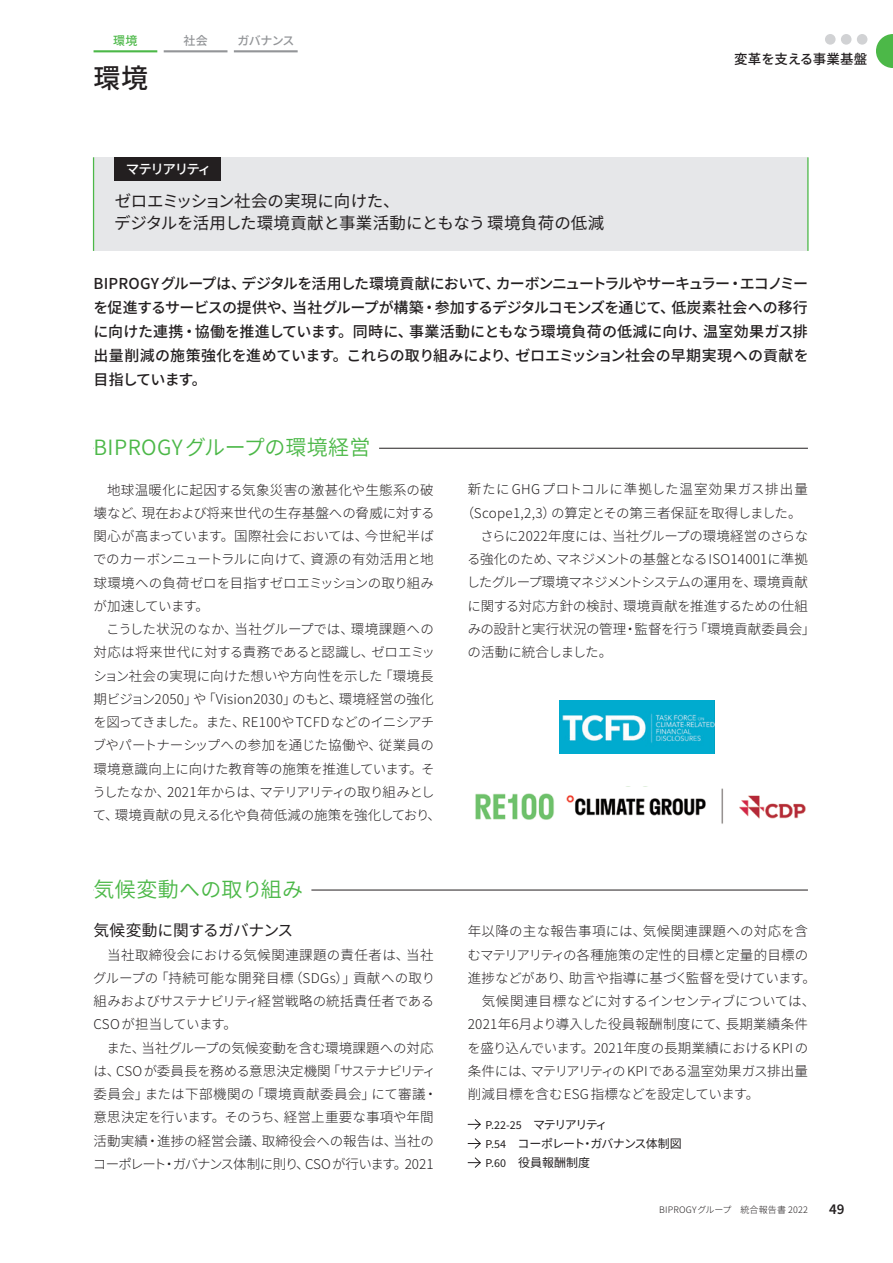
<style>
.page{position:relative;width:893px;height:1263px;background:#fff}
.page>*{position:absolute;margin:0;border:0;box-sizing:border-box;transform-origin:0 0}
.t1{font:500 27px "Noto Sans CJ Kjp";color:#231f20}
.t2{font:600 21px "Noto Sans CJ Kjp";letter-spacing:.02em;color:#4cb848}
.t3{font:16.5px/22.5px "Noto Sans CJ Kjp";letter-spacing:-.005em;color:#231f20}
.t4{font:15.75px "Noto Sans CJ Kjp";letter-spacing:-.03em;color:#231f20}
.t5{font:500 15px/24px "Noto Sans CJ Kjp";letter-spacing:-.025em;color:#231f20;text-align:justify}
.t6{font:600 15px "Source Sans Pro";color:#231f20}
.t7{font:300 13.5px/23.2px "Noto Sans CJ Kjp";color:#231f20}
.t8{font:300 13.5px "Noto Sans CJ Kjp";letter-spacing:-.045em;color:#231f20}
.t9{font:300 13.5px "Noto Sans CJ Kjp";letter-spacing:.055em;color:#231f20}
.t10{font:500 13.5px "Noto Sans CJ Kjp";letter-spacing:.01em;color:#231f20}
.t11{font:500 13.5px "Noto Sans CJ Kjp";letter-spacing:-.115em;color:#fff}
.t12{font:12px/19.2px "Noto Sans CJ Kjp";letter-spacing:-.005em;color:#231f20}
.t13{font:12px "Source Sans Pro";color:#231f20}
.t14{font:500 12px "Noto Sans CJ Kjp";letter-spacing:-.05em;color:#939598}
.t15{font:500 12px "Noto Sans CJ Kjp";color:#4cb848}
.t16{font:300 9px "Noto Sans CJ Kjp";letter-spacing:.02em;color:#231f20}
.s1{font-family:"Noto Sans CJ Kjp"}
.s2{font-family:"Source Sans Pro"}
</style>
<div class="page">
<svg style="left:876px;top:34px;width:17px;height:34px"></svg>
<div style="left:857px;top:34px;width:10px;height:11px;background:#d1d2d4;border-radius:50%"></div>
<div style="left:841px;top:34px;width:10px;height:11px;background:#d1d2d4;border-radius:50%"></div>
<div style="left:825px;top:34px;width:11px;height:11px;background:#d1d2d4;border-radius:50%"></div>
<hr style="left:94px;top:50px;width:63px;height:2px;background:#4cb848">
<hr style="left:164px;top:50px;width:63px;height:2px;background:#939598">
<hr style="left:234px;top:50px;width:64px;height:2px;background:#939598">
<div style="left:94px;top:157px;width:714px;height:94px;background:#e6e7e9"></div>
<div style="left:115px;top:157px;width:106px;height:24px;background:#231f20"></div>
<hr style="left:93px;top:157px;width:1px;height:94px;background:#4cb848">
<hr style="left:807px;top:157px;width:2px;height:94px;background:#4cb848">
<hr style="left:94px;top:448px;width:714px;height:1px;background:#231f20">
<hr style="left:94px;top:447px;width:285px;height:4px;background:#fff">
<hr style="left:94px;top:890px;width:714px;height:1px;background:#231f20">
<div style="left:94px;top:888px;width:217px;height:5px;background:#fff"></div>
<img style="left:560px;top:701px;width:154px;height:52px">
<img style="left:475px;top:793px;width:79px;height:27px">
<img style="left:566px;top:788px;width:240px;height:36px">
<svg style="left:468px;top:1119px;width:13px;height:11px"></svg>
<svg style="left:468px;top:1138px;width:13px;height:11px"></svg>
<svg style="left:468px;top:1157px;width:13px;height:11px"></svg>
<p class="t15" style="left:113px;top:33px;width:26px">環境</p>
<p class="t14" style="left:183px;top:33px;width:26px">社会</p>
<p class="t14" style="left:237px;top:33px;width:59px">ガバナンス</p>
<h1 class="t1" style="left:94px;top:62px;width:56px">環境</h1>
<p class="t11" style="left:126px;top:162px;width:87px">マテリアリティ</p>
<p class="t3" style="left:114px;top:190px;width:491px">ゼロエミッション社会の実現に向けた、<br>デジタルを活用した環境貢献と事業活動にともなう 環境負荷の低減</p>
<p class="t10" style="left:734px;top:51px;width:135px">変革を支える事業基盤</p>
<p class="t5" style="left:93px;top:271px;width:717px">BIPROGYグループは、デジタルを活用した環境貢献において、カーボンニュートラルやサーキュラー・エコノミーを促進するサービスの提供や、当社グループが構築・参加するデジタルコモンズを通じて、低炭素社会への移行に向けた連携・協働を推進しています。同時に、事業活動にともなう環境負荷の低減に向け、温室効果ガス排出量削減の施策強化を進めています。これらの取り組みにより、ゼロエミッション社会の早期実現への貢献を目指しています。</p>
<h2 class="t2" style="left:94px;top:435px;width:279px">BIPROGYグループの環境経営</h2>
<p class="t7" style="left:93px;top:478px;width:350px">　地球温暖化に起因する気象災害の激甚化や生態系の破壊など、現在および将来世代の生存基盤への脅威に対する関心が高まっています。国際社会においては、今世紀半ばでのカーボンニュートラルに向けて、資源の有効活用と地球環境への負荷ゼロを目指すゼロエミッションの取り組みが加速しています。<br>　こうした状況のなか、当社グループでは、環境課題への対応は将来世代に対する責務であると認識し、ゼロエミッション社会の実現に向けた想いや方向性を示した「環境長期ビジョン2050」や「Vision2030」のもと、環境経営の強化を図ってきました。また、RE100やTCFD などのイニシアチブやパートナーシップへの参加を通じた協働や、従業員の環境意識向上に向けた教育等の施策を推進しています。そうしたなか、2021年からは、マテリアリティの取り組みとして、環境貢献の見える化や負荷低減の施策を強化しており、</p>
<p class="t9" style="left:468px;top:482px;width:342px">新たにGHGプロトコルに準拠した温室効果ガス排出量</p>
<p class="t7" style="left:461px;top:501px;width:342px">（Scope1,2,3）の算定とその第三者保証を取得しました。</p>
<p class="t7" style="left:468px;top:525px;width:342px">　さらに2022年度には、当社グループの環境経営のさらな</p>
<p class="t7" style="left:467px;top:548px;width:342px">る強化のため、マネジメントの基盤となるISO14001に準拠</p>
<p class="t8" style="left:467px;top:575px;width:343px">したグループ環境マネジメントシステムの運用を、環境貢献</p>
<p class="t7" style="left:468px;top:594px;width:342px">に関する対応方針の検討、環境貢献を推進するための仕組</p>
<p class="t7" style="left:468px;top:618px;width:349px">みの設計と実行状況の管理・監督を行う「環境貢献委員会」</p>
<p class="t7" style="left:468px;top:641px;width:146px">の活動に統合しました。</p>
<h2 class="t2" style="left:94px;top:877px;width:211px">気候変動への取り組み</h2>
<p class="t4" style="left:94px;top:922px;width:201px">気候変動に関するガバナンス</p>
<p class="t7" style="left:93px;top:943px;width:346px">　当社取締役会における気候関連課題の責任者は、当社グループの「持続可能な開発目標（SDGs）」貢献への取り組みおよびサステナビリティ経営戦略の統括責任者である<br>CSO が担当しています。<br>　また、当社グループの気候変動を含む環境課題への対応は、CSOが委員長を務める意思決定機関「サステナビリティ委員会」または下部機関の「環境貢献委員会」にて審議・意思決定を行います。そのうち、経営上重要な事項や年間活動実績・進捗の経営会議、取締役会への報告は、当社のコーポレート・ガバナンス体制に則り、CSO が行います。2021</p>
<p class="t7" style="left:468px;top:920px;width:350px">年以降の主な報告事項には、気候関連課題への対応を含むマテリアリティの各種施策の定性的目標と定量的目標の進捗などがあり、助言や指導に基づく監督を受けています。　気候関連目標などに対するインセンティブについては、<br>2021年6月より導入した役員報酬制度にて、長期業績条件を盛り込んでいます。2021年度の長期業績におけるKPIの条件には、マテリアリティのKPIである温室効果ガス排出量削減目標を含むESG指標などを設定しています。</p>
<p class="t13" style="left:486px;top:1117px;width:123px">P.22-25 <span class="s1">マテリアリティ</span></p>
<p class="t12" style="left:486px;top:1134px;width:198px"><span class="s2">P.54</span> コーポレート・ガバナンス体制図<br><span class="s2">P.60</span> 役員報酬制度</p>
<p class="t16" style="left:659px;top:1204px;width:150px">BIPROGYグループ　統合報告書 2022</p>
<p class="t6" style="left:829px;top:1199px;width:17px">49</p>
</div>
